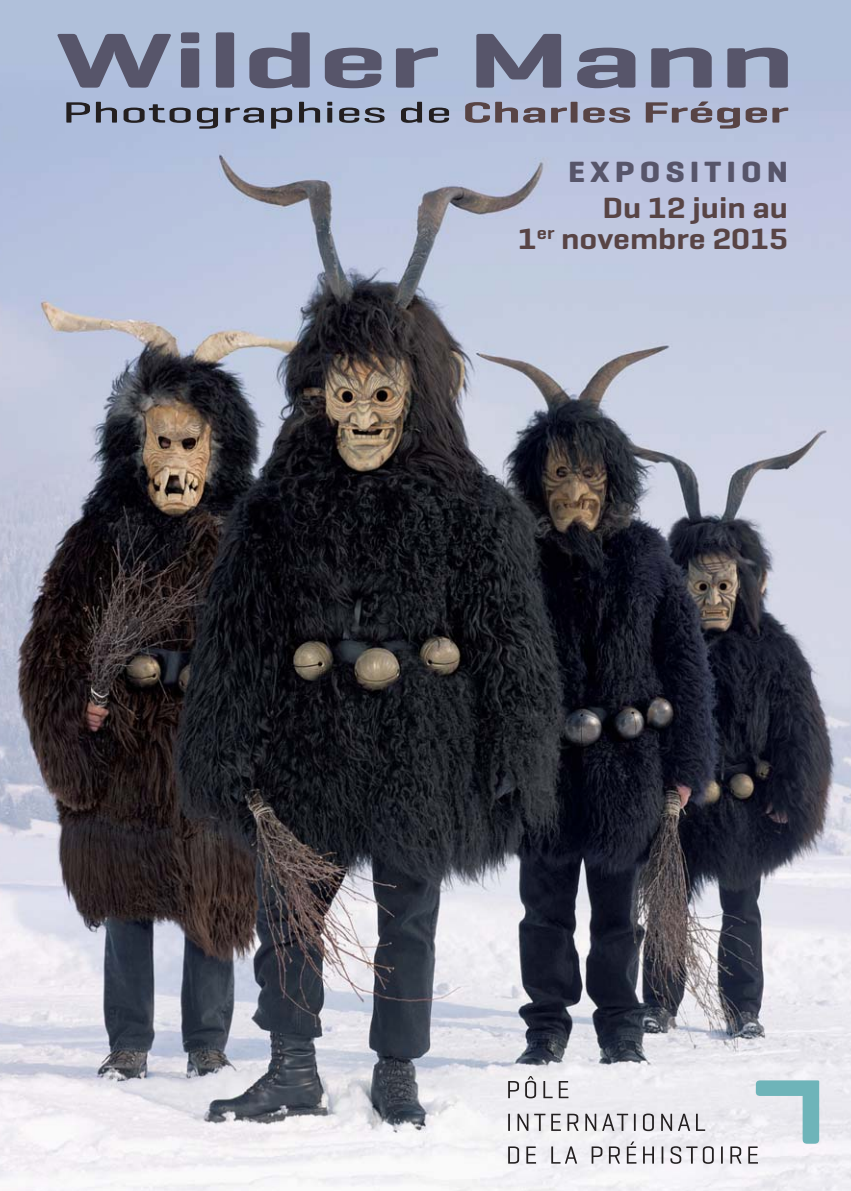
<style>
.page{position:relative;width:851px;height:1191px;background:#fff}
.page>*{position:absolute;margin:0;border:0;box-sizing:border-box;transform-origin:0 0}
.t1{font:600 79px "Geogrotesque";color:#57556a;scale:1.77 1}
.t2{font:500 29.8px/59.4px "Geogrotesque";color:#231f20;text-align:right;scale:1.77 1}
.t3{font:600 29.8px/31.4px "Geogrotesque";color:#584445;text-align:right;scale:1.13 1}
.s1{font-weight:600;color:#584445}
.s2{font-weight:700;color:#57556a}
</style>
<div class="page">
<img style="left:0;top:0;width:850px;height:1191px">
<svg style="left:508px;top:1081px;width:11px;height:17px"></svg>
<svg style="left:525px;top:1076px;width:11px;height:22px"></svg>
<svg style="left:543px;top:1081px;width:9px;height:17px"></svg>
<svg style="left:558px;top:1081px;width:10px;height:17px"></svg>
<svg style="left:508px;top:1113px;width:2px;height:18px"></svg>
<svg style="left:517px;top:1113px;width:11px;height:18px"></svg>
<svg style="left:534px;top:1113px;width:11px;height:18px"></svg>
<svg style="left:551px;top:1113px;width:10px;height:18px"></svg>
<svg style="left:567px;top:1113px;width:11px;height:18px"></svg>
<svg style="left:585px;top:1113px;width:11px;height:18px"></svg>
<svg style="left:602px;top:1113px;width:33px;height:18px"></svg>
<svg style="left:643px;top:1113px;width:10px;height:18px"></svg>
<svg style="left:661px;top:1113px;width:29px;height:18px"></svg>
<svg style="left:696px;top:1113px;width:9px;height:18px"></svg>
<svg style="left:508px;top:1146px;width:11px;height:17px"></svg>
<svg style="left:526px;top:1146px;width:10px;height:17px"></svg>
<svg style="left:551px;top:1146px;width:26px;height:17px"></svg>
<svg style="left:591px;top:1146px;width:11px;height:17px"></svg>
<svg style="left:608px;top:1146px;width:12px;height:17px"></svg>
<svg style="left:626px;top:1141px;width:10px;height:22px"></svg>
<svg style="left:643px;top:1146px;width:11px;height:17px"></svg>
<svg style="left:661px;top:1146px;width:2px;height:17px"></svg>
<svg style="left:670px;top:1146px;width:43px;height:17px"></svg>
<svg style="left:721px;top:1146px;width:1px;height:17px"></svg>
<svg style="left:730px;top:1146px;width:11px;height:17px"></svg>
<svg style="left:748px;top:1080px;width:71px;height:83px"></svg>
<h1 class="t1" style="left:56px;top:35px;width:419px">Wilder Mann</h1>
<p class="t2" style="left:62px;top:86px;width:412px">Photographies de <span class="s1">Charles Fréger<br></span><span class="s2">EXPOSITION</span></p>
<p class="t3" style="left:518px;top:196px;width:240px">Du 12 juin au<br>1<sup>er</sup> novembre 2015</p>
</div>
